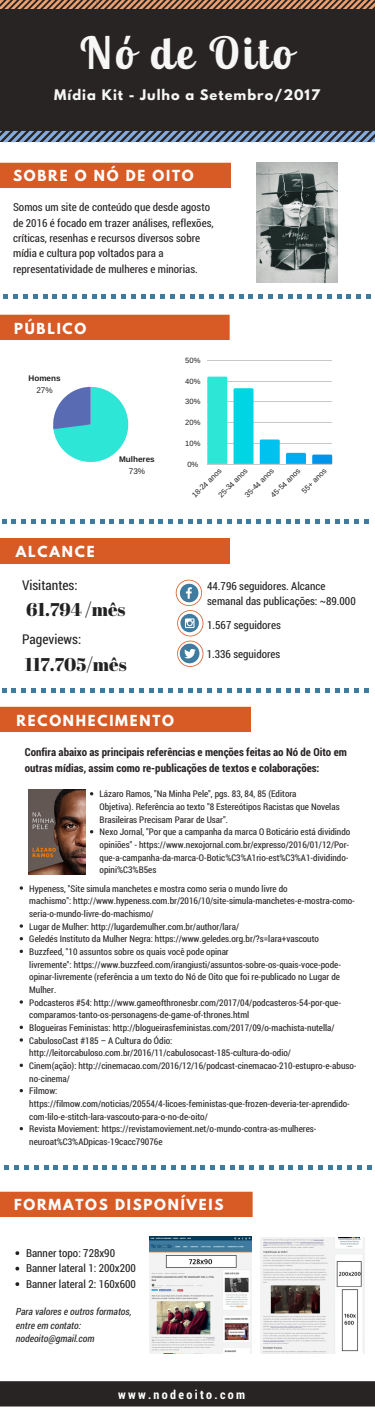
<style>
.page{position:relative;width:375px;height:1407px;background:#fff}
.page>*{position:absolute;margin:0;border:0;box-sizing:border-box;transform-origin:0 0}
.t1{font:700 44.19px "Lobster Two";letter-spacing:.07em;color:#f6f6f6}
.t2{font:18.44px "Abril Fatface";color:#222}
.t3{font:700 13.5px "League Spartan";letter-spacing:.13em;color:#fff}
.t4{font:13.5px "Roboto Condensed";color:#222}
.t5{font:700 13px "League Spartan";letter-spacing:.08em;color:#f6f6f6}
.t6{font:700 12.31px "Roboto Condensed";letter-spacing:.19em;color:#fff}
.t7{font:11.06px/15.5px "Roboto Condensed";color:#282423}
.t8{font:11.06px/15.5px "Roboto Condensed";color:#222}
.t9{font:700 11.06px/15.5px "Roboto Condensed";color:#282423}
.t10{font:italic 9.81px/13.6px "Roboto Condensed";color:#222}
.t11{font:9.19px/12.6px "Roboto Condensed";color:#282423}
.t12{font:700 8.19px "Arimo";color:#222}
.t13{font:8.19px "Arimo";color:#222}
.t14{font:7.62px "Arimo";color:#222}
</style>
<div class="page">
<div style="left:0;top:0;width:375px;height:142px;background:#282423"></div>
<svg style="left:0;top:0;width:375px;height:9px"></svg>
<svg style="left:0;top:131px;width:375px;height:11px"></svg>
<div style="left:0;top:163px;width:231px;height:25px;background:#d85a25"></div>
<img style="left:257px;top:163px;width:80px;height:119px">
<svg style="left:3px;top:294px;width:368px;height:4px"></svg>
<div style="left:0;top:315px;width:230px;height:25px;background:#d85a25"></div>
<svg style="left:53px;top:387px;width:75px;height:75px"></svg>
<hr style="left:207px;top:464px;width:125px;height:1px;background:#222">
<hr style="left:207px;top:443px;width:125px;height:1px;background:#222">
<hr style="left:207px;top:422px;width:125px;height:1px;background:#222">
<hr style="left:207px;top:401px;width:125px;height:1px;background:#222">
<hr style="left:207px;top:381px;width:125px;height:1px;background:#222">
<hr style="left:207px;top:360px;width:125px;height:1px;background:#222">
<svg style="left:207px;top:376px;width:20px;height:88px;background:#31e6d5"></svg>
<svg style="left:234px;top:388px;width:20px;height:76px;background:#07d6e4"></svg>
<svg style="left:260px;top:439px;width:20px;height:25px"></svg>
<svg style="left:286px;top:453px;width:20px;height:11px"></svg>
<svg style="left:312px;top:454px;width:20px;height:10px"></svg>
<svg style="left:2px;top:519px;width:367px;height:5px"></svg>
<div style="left:0;top:538px;width:230px;height:25px;background:#d85a25"></div>
<svg style="left:176px;top:579px;width:27px;height:88px"></svg>
<svg style="left:2px;top:688px;width:367px;height:5px"></svg>
<div style="left:0;top:706px;width:251px;height:26px;background:#d85a25"></div>
<div style="left:0;top:1191px;width:253px;height:25px;background:#d85a25"></div>
<svg style="left:15px;top:1266px;width:4px;height:4px"></svg>
<img style="left:149px;top:1236px;width:103px;height:116px">
<img style="left:260px;top:1237px;width:105px;height:115px">
<svg style="left:4px;top:1165px;width:368px;height:5px"></svg>
<div style="left:0;top:1381px;width:375px;height:25px;background:#282423"></div>
<img style="left:29px;top:789px;width:56px;height:85px">
<h1 class="t1" style="left:80px;top:25px;width:214px">Nó de Oito</h1>
<h3 class="t5" style="left:54px;top:89px;width:267px">Mídia Kit - Julho a Setembro/2017</h3>
<h3 class="t3" style="left:13px;top:168px;width:182px">SOBRE O NÓ DE OITO</h3>
<p class="t7" style="left:13px;top:199px;width:202px">Somos um site de conteúdo que desde agosto de 2016 é focado em trazer análises, reflexões, críticas, resenhas e recursos diversos sobre mídia e cultura pop voltados para a representatividade de mulheres e minorias.</p>
<h3 class="t3" style="left:14px;top:322px;width:74px">PÚBLICO</h3>
<p class="t12" style="left:29px;top:374px;width:34px">Homens</p>
<p class="t13" style="left:36px;top:385px;width:18px">27%</p>
<p class="t12" style="left:119px;top:455px;width:37px">Mulheres</p>
<p class="t13" style="left:129px;top:466px;width:18px">73%</p>
<p class="t14" style="left:185px;top:355px;width:17px">50%</p>
<p class="t14" style="left:185px;top:377px;width:17px">40%</p>
<p class="t14" style="left:185px;top:397px;width:17px">30%</p>
<p class="t14" style="left:185px;top:418px;width:17px">20%</p>
<p class="t14" style="left:185px;top:439px;width:17px">10%</p>
<p class="t14" style="left:187px;top:460px;width:12px">0%</p>
<p class="t14" style="left:190px;top:493px;width:39px;rotate:-45deg">18-24 anos</p>
<p class="t14" style="left:217px;top:493px;width:39px;rotate:-45deg">25-34 anos</p>
<p class="t14" style="left:243px;top:493px;width:39px;rotate:-45deg">35-44 anos</p>
<p class="t14" style="left:269px;top:493px;width:39px;rotate:-45deg">45-54 anos</p>
<p class="t14" style="left:300px;top:488px;width:33px;rotate:-45deg">55+ anos</p>
<h3 class="t3" style="left:16px;top:544px;width:80px">ALCANCE</h3>
<h3 class="t4" style="left:22px;top:576px;width:57px">Visitantes:</h3>
<h2 class="t2" style="left:26px;top:596px;width:101px">61.794 /mês</h2>
<h3 class="t4" style="left:22px;top:629px;width:61px">Pageviews:</h3>
<h2 class="t2" style="left:25px;top:651px;width:103px">117.705/mês</h2>
<h3 class="t3" style="left:16px;top:713px;width:159px">RECONHECIMENTO</h3>
<p class="t8" style="left:207px;top:577px;width:150px">44.796 seguidores. Alcance semanal das publicações: ~89.000</p>
<p class="t8" style="left:207px;top:617px;width:75px">1.567 seguidores</p>
<p class="t8" style="left:207px;top:646px;width:75px">1.336 seguidores</p>
<p class="t9" style="left:25px;top:744px;width:324px">Confira abaixo as principais referências e menções feitas ao Nó de Oito em outras mídias, assim como re-publicações de textos e colaborações:</p>
<p class="t11" style="left:100px;top:787px;width:252px">Lázaro Ramos, "Na Minha Pele", pgs. 83, 84, 85 (Editora<br>Objetiva). Referência ao texto "8 Estereótipos Racistas que Novelas Brasileiras Precisam Parar de Usar".<br>Nexo Jornal, "Por que a campanha da marca O Boticário está dividindo opiniões" - https://www.nexojornal.com.br/expresso/2016/01/12/Por&shy;que-a-campanha-da-marca-O-Botic%C3%A1rio-est%C3%A1-dividindo&shy;opini%C3%B5es</p>
<p class="t11" style="left:29px;top:881px;width:329px">Hypeness, "Site simula manchetes e mostra como seria o mundo livre do<br>machismo": http://www.hypeness.com.br/2016/10/site-simula-manchetes-e-mostra-como&shy;seria-o-mundo-livre-do-machismo/<br>Lugar de Mulher: http://lugardemulher.com.br/author/lara/<br>Geledés Instituto da Mulher Negra: https://www.geledes.org.br/?s=lara+vascouto<br>Buzzfeed, "10 assuntos sobre os quais você pode opinar<br>livremente": https://www.buzzfeed.com/irangiusti/assuntos-sobre-os-quais-voce-pode&shy;opinar-livremente (referência a um texto do Nó de Oito que foi re-publicado no Lugar de Mulher.<br>Podcasteros #54: http://www.gameofthronesbr.com/2017/04/podcasteros-54-por-que&shy;comparamos-tanto-os-personagens-de-game-of-thrones.html<br>Blogueiras Feministas: http://blogueirasfeministas.com/2017/09/o-machista-nutella/ CabulosoCast #185 – A Cultura do Ódio: http://leitorcabuloso.com.br/2016/11/cabulosocast-185-cultura-do-odio/<br>Cinem(ação): http://cinemacao.com/2016/12/16/podcast-cinemacao-210-estupro-e-abuso&shy;no-cinema/<br>Filmow: https://filmow.com/noticias/20554/4-licoes-feministas-que-frozen-deveria-ter-aprendido&shy;com-lilo-e-stitch-lara-vascouto-para-o-no-de-oito/<br>Revista Moviement: https://revistamoviement.net/o-mundo-contra-as-mulheres&shy;neuroat%C3%ADpicas-19cacc79076e</p>
<h3 class="t3" style="left:14px;top:1197px;width:211px">FORMATOS DISPONÍVEIS</h3>
<p class="t8" style="left:26px;top:1244px;width:111px">Banner topo: 728x90<br>Banner lateral 1: 200x200<br>Banner lateral 2: 160x600</p>
<p class="t10" style="left:16px;top:1304px;width:117px">Para valores e outros formatos, entre em contato: nodeoito@gmail.com</p>
<h3 class="t6" style="left:118px;top:1385px;width:129px">www.nodeoito.com</h3>
</div>
